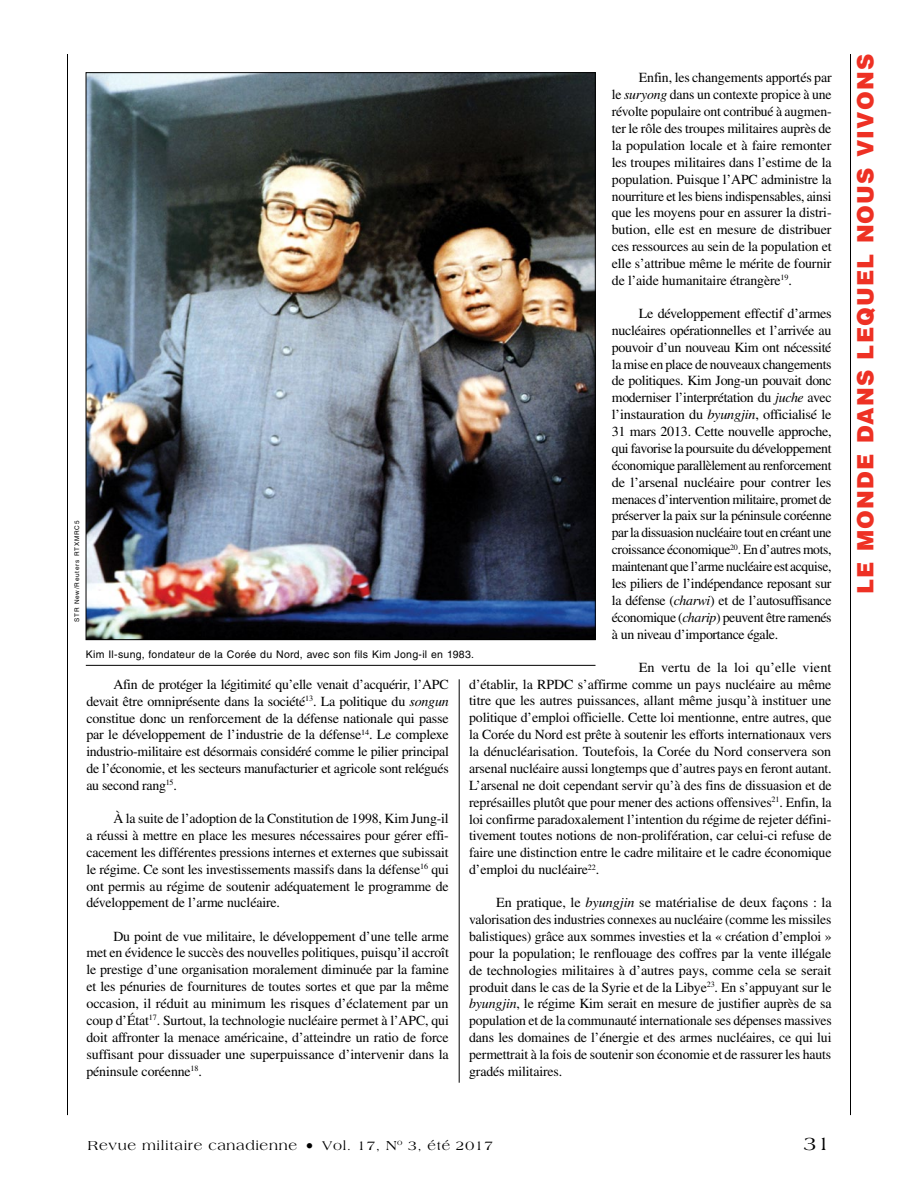
<style>
.page{position:relative;width:918px;height:1188px;background:#fff}
.page>*{position:absolute;margin:0;border:0;box-sizing:border-box;transform-origin:0 0}
.t1{font:900 22.5px "Helvetica LT Std";letter-spacing:.05em;color:#ee3124}
.t2{font:19.5px "Americana Std";color:#000}
.t3{font:13.8px/16.8px "Times LT Std";letter-spacing:-.01em;color:#000;text-align:justify}
.t4{font:13.8px "Americana Std";letter-spacing:.05em;color:#000}
.t5{font:10.5px "Helvetica LT Std";letter-spacing:.03em;color:#000}
.t6{font:6.3px "Helvetica LT Std";letter-spacing:.125em;color:#000}
.s1{font-style:italic}
.s2{font-size:16.5px}
.s3{font-size:13.5px}
</style>
<div class="page">
<hr style="left:850px;top:54px;width:1px;height:1061px;background:#000">
<hr style="left:67px;top:54px;width:1px;height:1061px;background:#000">
<img style="left:88px;top:74px;width:506px;height:564px">
<hr style="left:86px;top:665px;width:510px;height:1px;background:#000">
<hr style="left:459px;top:679px;width:1px;height:404px;background:#000">
<p class="t3" style="left:612px;top:69px;width:221px;text-indent:27px">Enfin, les changements apportés par le <span class="s1">suryong</span> dans un contexte propice à une révolte populaire ont contribué à augmen&shy;ter le rôle des troupes militaires auprès de la population locale et à faire remonter les troupes militaires dans l’estime de la population. Puisque l’APC administre la nourriture et les biens indispensables, ainsi que les moyens pour en assurer la distri&shy;bution, elle est en mesure de distribuer ces ressources au sein de la population et elle s’attribue même le mérite de fournir de l’aide humanitaire étrangère<sup>19</sup>.</p>
<p class="t3" style="left:612px;top:305px;width:221px;text-indent:27px">Le développement effectif d’armes nucléaires opérationnelles et l’arrivée au pouvoir d’un nouveau Kim ont nécessité la mise en place de nouveaux changements de politiques. Kim Jong-un pouvait donc moderniser l’interprétation du <span class="s1">juche</span> avec l’instauration du <span class="s1">byungjin</span>, officialisé le 31 mars 2013. Cette nouvelle approche, qui favorise la poursuite du développement économique parallèlement au renforcement de l’arsenal nucléaire pour contrer les menaces d’intervention militaire, promet de préserver la paix sur la péninsule coréenne par la dissuasion nucléaire tout en créant une croissance économique<sup>20</sup>. En d’autres mots, maintenant que l’arme nucléaire est acquise, les piliers de l’indépendance reposant sur la défense (<span class="s1">charwi</span>) et de l’autosuffisance économique (<span class="s1">charip</span>) peuvent être ramenés à un niveau d’importance égale.</p>
<p class="t3" style="left:469px;top:659px;width:364px;text-indent:170px">En vertu de la loi qu’elle vient d’établir, la RPDC s’affirme comme un pays nucléaire au même titre que les autres puissances, allant même jusqu’à instituer une politique d’emploi officielle. Cette loi mentionne, entre autres, que la Corée du Nord est prête à soutenir les efforts internationaux vers la dénucléarisation. Toutefois, la Corée du Nord conservera son arsenal nucléaire aussi longtemps que d’autres pays en feront autant.<br>L’arsenal ne doit cependant servir qu’à des fins de dissuasion et de représailles plutôt que pour mener des actions offensives<sup>21</sup>. Enfin, la loi confirme paradoxalement l’intention du régime de rejeter défini&shy;tivement toutes notions de non-prolifération, car celui-ci refuse de faire une distinction entre le cadre militaire et le cadre économique d’emploi du nucléaire<sup>22</sup>.</p>
<p class="t3" style="left:469px;top:894px;width:364px;text-indent:27px">En pratique, le <span class="s1">byungjin</span> se matérialise de deux façons : la valorisation des industries connexes au nucléaire (comme les missiles balistiques) grâce aux sommes investies et la « création d’emploi » pour la population; le renflouage des coffres par la vente illégale de technologies militaires à d’autres pays, comme cela se serait produit dans le cas de la Syrie et de la Libye<sup>23</sup>. En s’appuyant sur le <span class="s1">byungjin</span>, le régime Kim serait en mesure de justifier auprès de sa population et de la communauté internationale ses dépenses massives dans les domaines de l’énergie et des armes nucléaires, ce qui lui permettrait à la fois de soutenir son économie et de rassurer les hauts gradés militaires.</p>
<p class="t6" style="left:73px;top:622px;width:103px;rotate:-90deg">STR New/Reuters RTXMRC5</p>
<p class="t5" style="left:86px;top:648px;width:390px">Kim Il-sung, fondateur de la Corée du Nord, avec son fils Kim Jong-il en 1983.</p>
<p class="t3" style="left:86px;top:676px;width:364px;text-indent:27px">Afin de protéger la légitimité qu’elle venait d’acquérir, l’APC devait être omniprésente dans la société<sup>13</sup>. La politique du <span class="s1">songun </span>constitue donc un renforcement de la défense nationale qui passe par le développement de l’industrie de la défense<sup>14</sup>. Le complexe industrio-militaire est désormais considéré comme le pilier principal de l’économie, et les secteurs manufacturier et agricole sont relégués au second rang<sup>15</sup>.</p>
<p class="t3" style="left:86px;top:810px;width:364px;text-indent:27px">À la suite de l’adoption de la Constitution de 1998, Kim Jung-il a réussi à mettre en place les mesures nécessaires pour gérer effi&shy;cacement les différentes pressions internes et externes que subissait le régime. Ce sont les investissements massifs dans la défense<sup>16</sup> qui ont permis au régime de soutenir adéquatement le programme de développement de l’arme nucléaire.</p>
<p class="t3" style="left:86px;top:927px;width:364px;text-indent:27px">Du point de vue militaire, le développement d’une telle arme met en évidence le succès des nouvelles politiques, puisqu’il accroît le prestige d’une organisation moralement diminuée par la famine et les pénuries de fournitures de toutes sortes et que par la même occasion, il réduit au minimum les risques d’éclatement par un coup d’État<sup>17</sup>. Surtout, la technologie nucléaire permet à l’APC, qui doit affronter la menace américaine, d’atteindre un ratio de force suffisant pour dissuader une superpuissance d’intervenir dans la péninsule coréenne<sup>18</sup>.</p>
<p class="t4" style="left:88px;top:1137px;width:407px">Revue militaire canadienne <span class="s2">•</span> <span class="s3">Vol. 17,</span> N<sup>o</sup> <span class="s3">3, été 2017</span></p>
<h2 class="t2" style="left:804px;top:1132px;width:28px">31</h2>
<h1 class="t1" style="left:851px;top:594px;width:541px;rotate:-90deg">LE MONDE DANS LEQUEL NOUS VIVONS</h1>
</div>
